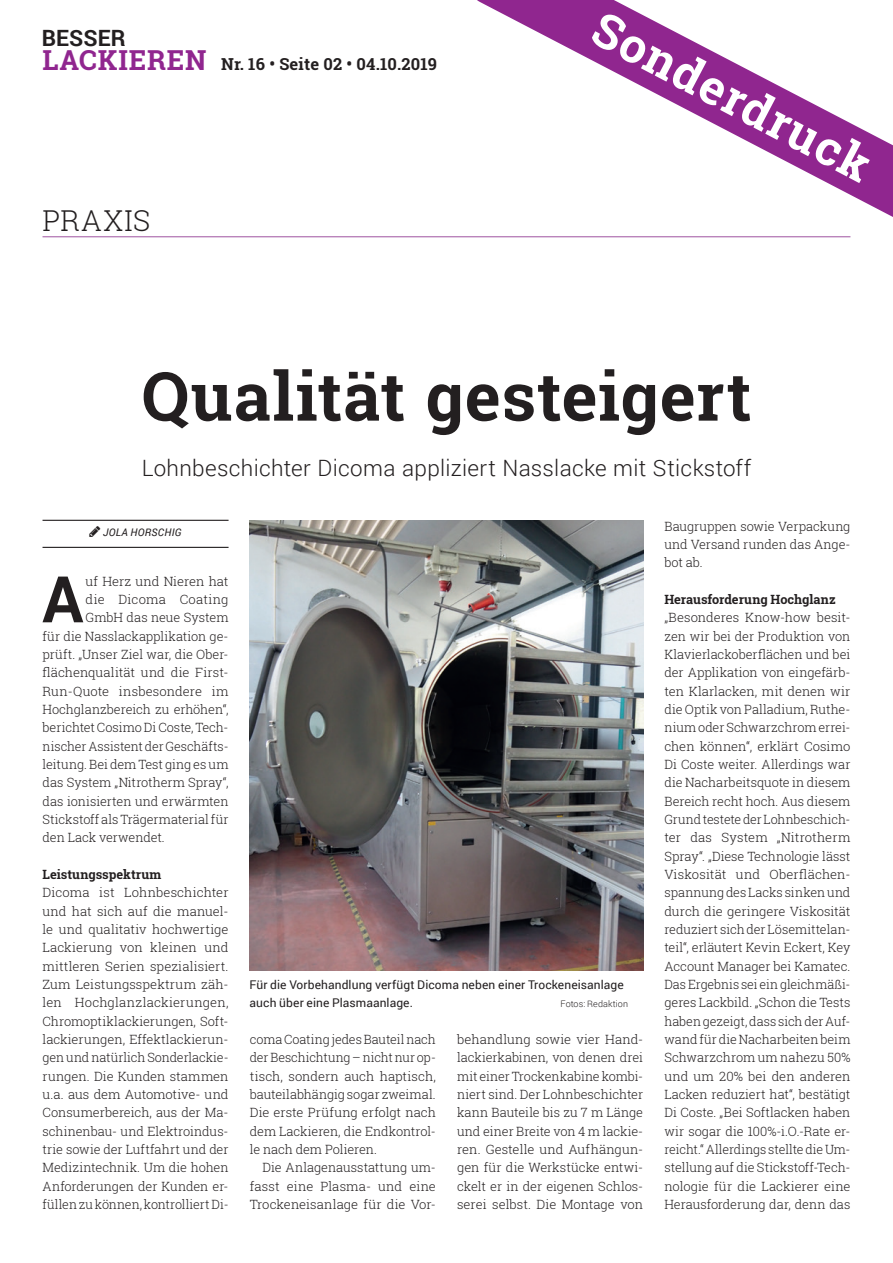
<style>
.page{position:relative;width:893px;height:1263px;background:#fff}
.page>*{position:absolute;margin:0;border:0;box-sizing:border-box;transform-origin:0 0}
.t1{font:700 67.5px "Roboto Slab";letter-spacing:.01em;color:#231f20}
.t2{font:700 64.35px "Roboto";color:#231f20}
.t3{font:700 48px "Roboto Slab";color:#fff}
.t4{font:300 28.8px "Roboto Slab";letter-spacing:.04em;color:#231f20}
.t5{font:700 27.6px "Roboto Slab";letter-spacing:.025em;color:#90268f}
.t6{font:300 22.5px "Roboto";letter-spacing:.015em;color:#231f20}
.t7{font:700 22.35px "Roboto";letter-spacing:.005em;color:#231f20}
.t8{font:700 16.5px "Roboto Slab";letter-spacing:.01em;color:#231f20}
.t9{font:300 12.75px/18.3px "Roboto Slab";color:#231f20;text-align:justify}
.t10{font:700 12.75px "Roboto Slab";color:#231f20}
.t11{font:300 12.75px "Roboto Slab";letter-spacing:.02em;color:#231f20}
.t12{font:12px/18.3px "Roboto";letter-spacing:.01em;color:#231f20}
.t13{font:italic 10.5px "Roboto";letter-spacing:.025em;color:#231f20}
.t14{font:300 9px "Roboto";letter-spacing:.01em;color:#231f20}
</style>
<div class="page">
<svg style="left:462px;top:0;width:431px;height:238px"></svg>
<hr style="left:43px;top:236px;width:807px;height:1px;background:#a966aa">
<hr style="left:43px;top:520px;width:186px;height:1px;background:#231f20">
<hr style="left:43px;top:547px;width:186px;height:1px;background:#231f20">
<img style="left:250px;top:520px;width:393px;height:451px">
<h3 class="t7" style="left:42px;top:22px;width:85px">BESSER</h3>
<h3 class="t5" style="left:43px;top:41px;width:165px">LACKIEREN</h3>
<p class="t8" style="left:221px;top:53px;width:217px">Nr. 16 • Seite 02 • 04.10.2019</p>
<h3 class="t4" style="left:43px;top:201px;width:109px">PRAXIS</h3>
<h3 class="t3" style="left:612px;top:-5px;width:309px;rotate:28deg">Sonderdruck</h3>
<h1 class="t1" style="left:141px;top:350px;width:612px">Qualität gesteigert</h1>
<h3 class="t6" style="left:142px;top:452px;width:611px">Lohnbeschichter Dicoma appliziert Nasslacke mit Stickstoff</h3>
<p class="t13" style="left:103px;top:525px;width:80px">JOLA HORSCHIG</p>
<h2 class="t2" style="left:42px;top:554px;width:43px">A</h2>
<p class="t9" style="left:86px;top:571px;width:144px">uf Herz und Nieren hat</p>
<p class="t11" style="left:86px;top:591px;width:144px">die Dicoma Coating</p>
<p class="t9" style="left:86px;top:608px;width:144px">GmbH das neue System</p>
<p class="t9" style="left:43px;top:626px;width:188px">für die Nasslackapplikation ge-</p>
<p class="t9" style="left:43px;top:645px;width:188px">prüft. „Unser Ziel war, die Ober-</p>
<p class="t9" style="left:43px;top:663px;width:188px">flächenqualität und die First-</p>
<p class="t9" style="left:43px;top:681px;width:188px">Run-Quote insbesondere im</p>
<p class="t9" style="left:43px;top:700px;width:188px">Hochglanzbereich zu erhöhen“,</p>
<p class="t9" style="left:43px;top:718px;width:188px">berichtet Cosimo Di Coste, Tech-</p>
<p class="t9" style="left:43px;top:736px;width:188px">nischer Assistent der Geschäfts-</p>
<p class="t9" style="left:43px;top:755px;width:188px">leitung. Bei dem Test ging es um</p>
<p class="t9" style="left:43px;top:773px;width:188px">das System „Nitrotherm Spray“,</p>
<p class="t9" style="left:43px;top:791px;width:188px">das ionisierten und erwärmten</p>
<p class="t9" style="left:43px;top:810px;width:188px">Stickstoff als Trägermaterial für</p>
<p class="t9" style="left:43px;top:828px;width:124px">den Lack verwendet.</p>
<p class="t10" style="left:43px;top:865px;width:120px">Leistungsspektrum</p>
<p class="t9" style="left:43px;top:883px;width:188px">Dicoma ist Lohnbeschichter und hat sich auf die manuel&shy;le und qualitativ hochwertige Lackierung von kleinen und mittleren Serien spezialisiert.<br>Zum Leistungsspektrum zäh&shy;len Hochglanzlackierungen, Chromoptiklackierungen, Soft&shy;lackierungen, Effektlackierun&shy;gen und natürlich Sonderlackie&shy;rungen. Die Kunden stammen u.a. aus dem Automotive- und Consumerbereich, aus der Ma&shy;schinenbau- und Elektroindus&shy;trie sowie der Luftfahrt und der Medizintechnik. Um die hohen Anforderungen der Kunden er&shy;füllen zu können, kontrolliert Di-</p>
<p class="t12" style="left:250px;top:975px;width:376px">Für die Vorbehandlung verfügt Dicoma neben einer Trockeneisanlage auch über eine Plasmaanlage.</p>
<p class="t14" style="left:560px;top:998px;width:69px">Fotos: Redaktion</p>
<p class="t9" style="left:250px;top:1030px;width:188px">coma Coating jedes Bauteil nach der Beschichtung – nicht nur op&shy;tisch, sondern auch haptisch, bauteilabhängig sogar zweimal.<br>Die erste Prüfung erfolgt nach dem Lackieren, die Endkontrol&shy;le nach dem Polieren.</p>
<p class="t9" style="left:250px;top:1158px;width:188px;text-indent:13px">Die Anlagenausstattung um&shy;fasst eine Plasma- und eine Trockeneisanlage für die Vor-</p>
<p class="t9" style="left:457px;top:1030px;width:188px">behandlung sowie vier Hand&shy;lackierkabinen, von denen drei mit einer Trockenkabine kombi&shy;niert sind. Der Lohnbeschichter kann Bauteile bis zu 7 m Länge und einer Breite von 4 m lackie&shy;ren. Gestelle und Aufhängun&shy;gen für die Werkstücke entwi&shy;ckelt er in der eigenen Schlos&shy;serei selbst. Die Montage von</p>
<p class="t9" style="left:664px;top:516px;width:188px">Baugruppen sowie Verpackung und Versand runden das Ange&shy;bot ab.</p>
<p class="t10" style="left:664px;top:591px;width:173px">Herausforderung Hochglanz</p>
<p class="t9" style="left:664px;top:608px;width:188px">„Besonderes Know-how besit&shy;zen wir bei der Produktion von Klavierlackoberflächen und bei der Applikation von eingefärb&shy;ten Klarlacken, mit denen wir die Optik von Palladium, Ruthe&shy;nium oder Schwarzchrom errei&shy;chen können“, erklärt Cosimo Di Coste weiter. Allerdings war die Nacharbeitsquote in diesem Bereich recht hoch. Aus diesem Grund testete der Lohnbeschich&shy;ter das System „Nitrotherm Spray“. „Diese Technologie lässt Viskosität und Oberflächen&shy;spannung des Lacks sinken und durch die geringere Viskosität reduziert sich der Lösemittelan&shy;teil“, erläutert Kevin Eckert, Key Account Manager bei Kamatec.<br>Das Ergebnis sei ein gleichmäßi&shy;geres Lackbild. „Schon die Tests haben gezeigt, dass sich der Auf&shy;wand für die Nacharbeiten beim Schwarzchrom um nahezu 50% und um 20% bei den anderen Lacken reduziert hat“, bestätigt Di Coste. „Bei Softlacken haben wir sogar die 100%-i.O.-Rate er&shy;reicht.“ Allerdings stellte die Um&shy;stellung auf die Stickstoff-Tech&shy;nologie für die Lackierer eine Herausforderung dar, denn das</p>
</div>
